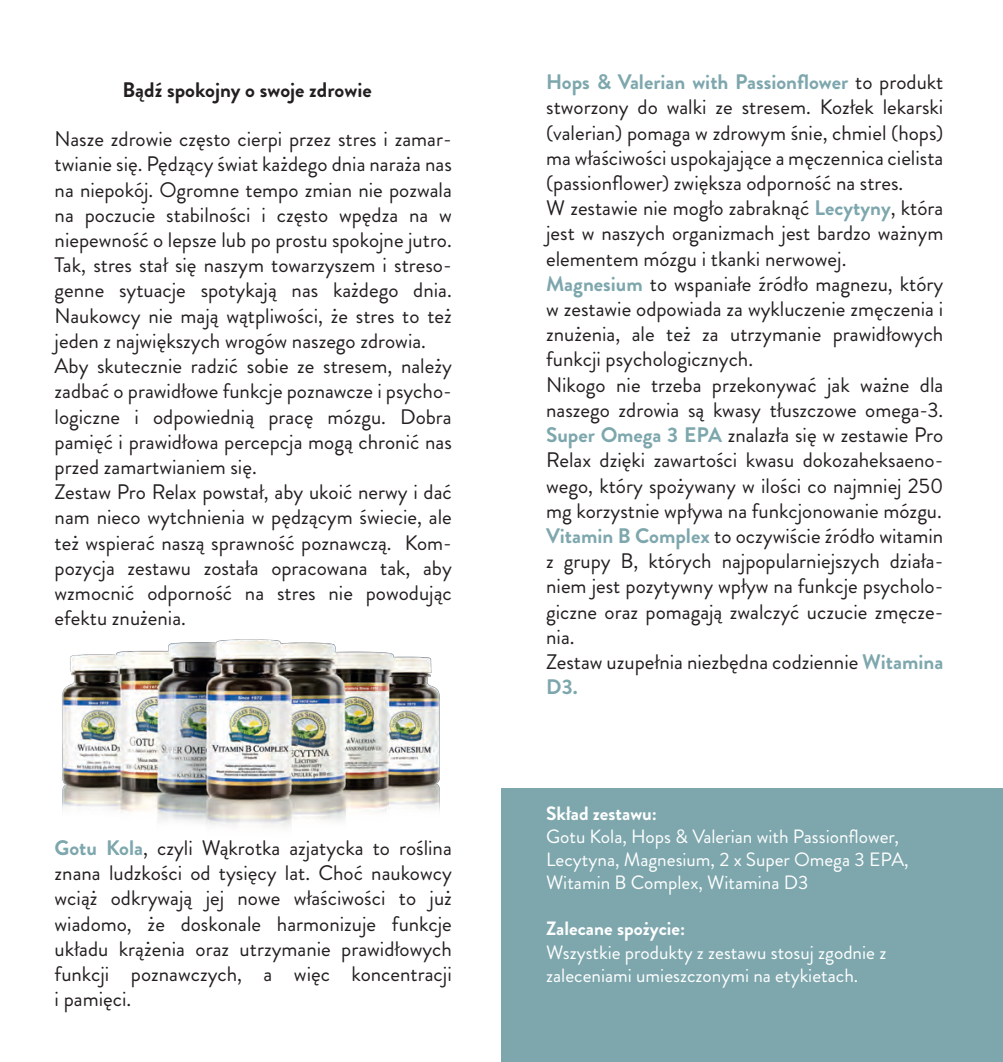
<style>
.page{position:relative;width:1003px;height:1062px;background:#fff}
.page>*{position:absolute;margin:0;border:0;box-sizing:border-box;transform-origin:0 0}
.t1{font:21px/25.2px "Brandon Grotesque";color:#231f20}
.t2{font:700 21px "Brandon Grotesque";color:#231f20}
.t3{font:19.25px/23.1px "Brandon Grotesque";color:#fff}
.t4{font:700 19.25px "Brandon Grotesque";color:#fff}
.s1{font-weight:700;color:#7da7ad}
</style>
<div class="page">
<div style="left:501px;top:788px;width:501px;height:274px;background:#7da7ad"></div>
<img style="left:62px;top:639px;width:378px;height:189px">
<p class="t2" style="left:122px;top:75px;width:250px">Bądź spokojny o swoje zdrowie</p>
<p class="t1" style="left:55px;top:127px;width:398px">Nasze zdrowie często cierpi przez stres i zamar&shy;twianie się. Pędzący świat każdego dnia naraża nas na niepokój. Ogromne tempo zmian nie pozwala na poczucie stabilności i często wpędza na w niepewność o lepsze lub po prostu spokojne jutro.<br>Tak, stres stał się naszym towarzyszem i streso&shy;genne sytuacje spotykają nas każdego dnia.<br>Naukowcy nie mają wątpliwości, że stres to też jeden z największych wrogów naszego zdrowia.<br>Aby skutecznie radzić sobie ze stresem, należy zadbać o prawidłowe funkcje poznawcze i psycho&shy;logiczne i odpowiednią pracę mózgu. Dobra pamięć i prawidłowa percepcja mogą chronić nas przed zamartwianiem się.<br>Zestaw Pro Relax powstał, aby ukoić nerwy i dać nam nieco wytchnienia w pędzącym świecie, ale też wspierać naszą sprawność poznawczą. Kom&shy;pozycja zestawu została opracowana tak, aby wzmocnić odporność na stres nie powodując efektu znużenia.</p>
<p class="t1" style="left:55px;top:835px;width:398px;text-align:justify"><span class="s1">Gotu Kola</span>, czyli Wąkrotka azjatycka to roślina znana ludzkości od tysięcy lat. Choć naukowcy wciąż odkrywają jej nowe właściwości to już wiadomo, że doskonale harmonizuje funkcje układu krążenia oraz utrzymanie prawidłowych funkcji poznawczych, a więc koncentracji i pamięci.</p>
<p class="t1" style="left:546px;top:70px;width:398px"><span class="s1">Hops &amp; Valerian with Passionflower</span> to produkt stworzony do walki ze stresem. Kozłek lekarski (valerian) pomaga w zdrowym śnie, chmiel (hops) ma właściwości uspokajające a męczennica cielista (passionflower) zwiększa odporność na stres.<br>W zestawie nie mogło zabraknąć <span class="s1">Lecytyny</span>, która jest w naszych organizmach jest bardzo ważnym elementem mózgu i tkanki nerwowej.<br><span class="s1">Magnesium</span> to wspaniałe źródło magnezu, który w zestawie odpowiada za wykluczenie zmęczenia i znużenia, ale też za utrzymanie prawidłowych funkcji psychologicznych.<br>Nikogo nie trzeba przekonywać jak ważne dla naszego zdrowia są kwasy tłuszczowe omega-3.<br><span class="s1">Super Omega 3 EPA</span> znalazła się w zestawie Pro Relax dzięki zawartości kwasu dokozaheksaeno&shy;wego, który spożywany w ilości co najmniej 250 mg korzystnie wpływa na funkcjonowanie mózgu.<br><span class="s1">Vitamin B Complex</span> to oczywiście źródło witamin z grupy B, których najpopularniejszych działa&shy;niem jest pozytywny wpływ na funkcje psycholo&shy;giczne oraz pomagają zwalczyć uczucie zmęcze&shy;nia.<br>Zestaw uzupełnia niezbędna codziennie <span class="s1">Witamina D3.</span></p>
<p class="t4" style="left:546px;top:800px;width:112px">Skład zestawu:</p>
<p class="t3" style="left:546px;top:825px;width:364px">Gotu Kola, Hops &amp; Valerian with Passionflower,<br>Lecytyna, Magnesium, 2 x Super Omega 3 EPA,<br>Witamin B Complex, Witamina D3</p>
<p class="t4" style="left:546px;top:915px;width:140px">Zalecane spożycie:</p>
<p class="t3" style="left:546px;top:940px;width:341px">Wszystkie produkty z zestawu stosuj zgodnie z zaleceniami umieszczonymi na etykietach.</p>
</div>
